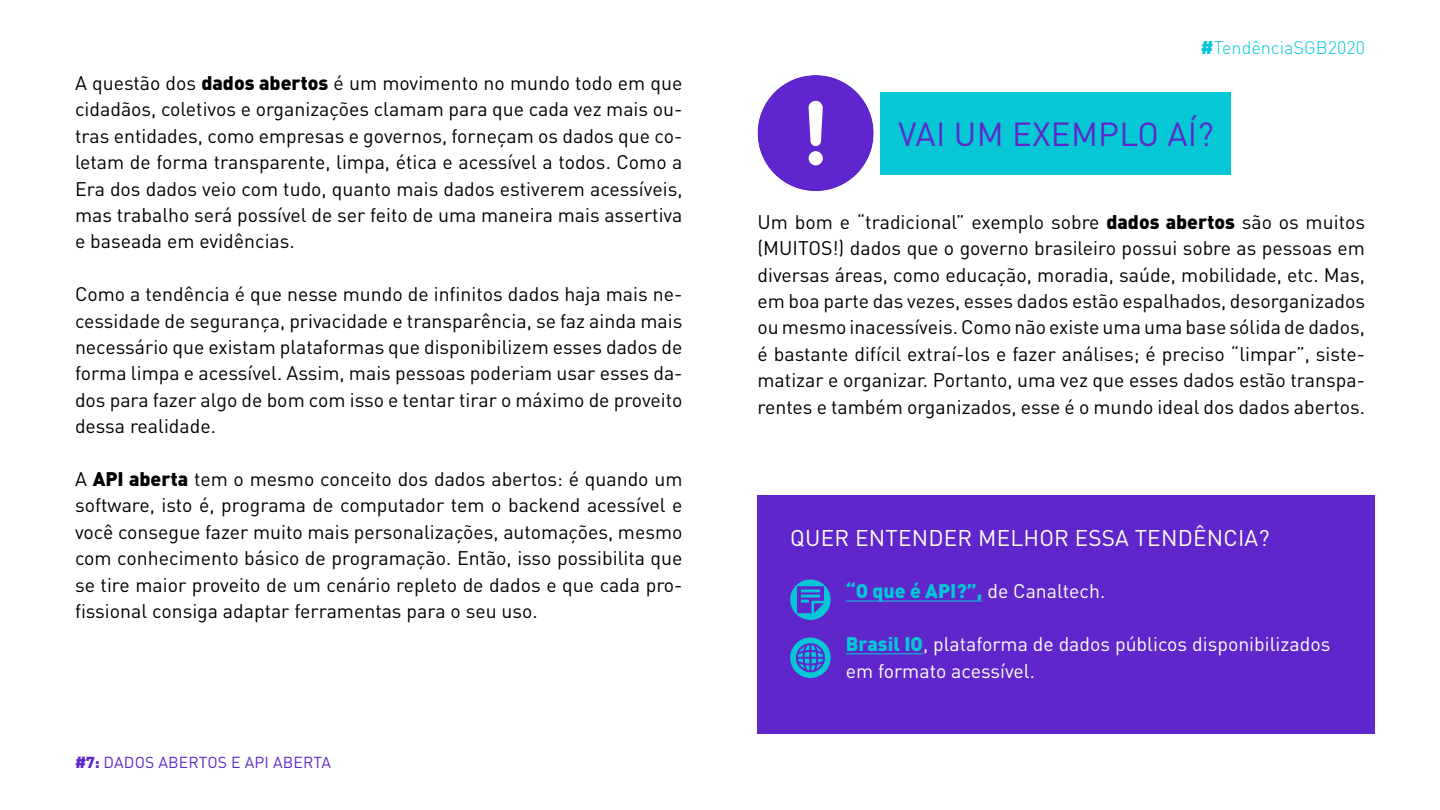
<style>
.page{position:relative;width:1440px;height:810px;background:#fff}
.page>*{position:absolute;margin:0;border:0;box-sizing:border-box;transform-origin:0 0}
.t1{font:33px "DIN Pro";letter-spacing:.01em;color:#5f27cb}
.t2{font:22.5px "DIN Pro";letter-spacing:.01em;color:#fff}
.t3{font:19.5px/26.4px "DIN Pro";color:#000;text-align:justify}
.t4{font:19.5px/26.4px "DIN Pro";color:#fff}
.t5{font:900 19.5px "DIN Pro";color:#05c7d6}
.t6{font:300 18px "DIN Pro";color:#05c7d6}
.t7{font:15.75px "DIN Pro";letter-spacing:.01em;color:#5f27cb}
.s1{font-weight:900}
.s2{font-weight:400;color:#fff}
.s3{font-weight:900;color:#05c7d6}
</style>
<div class="page">
<div style="left:880px;top:92px;width:352px;height:82px;background:#05c7d6"></div>
<svg style="left:758px;top:75px;width:116px;height:116px"></svg>
<div style="left:757px;top:495px;width:618px;height:239px;background:#5f27cb"></div>
<hr style="left:846px;top:601px;width:137px;height:1px;background:#05c7d6">
<hr style="left:846px;top:653px;width:77px;height:1px;background:#05c7d6">
<div style="left:790px;top:579px;width:41px;height:41px;background:#05c7d6;border-radius:50%"></div>
<svg style="left:797px;top:586px;width:27px;height:27px"></svg>
<div style="left:790px;top:638px;width:41px;height:40px;background:#05c7d6;border-radius:50%"></div>
<svg style="left:796px;top:643px;width:29px;height:29px"></svg>
<p class="t3" style="left:75px;top:69px;width:609px">A questão dos <span class="s1">dados abertos</span> é um movimento no mundo todo em que cidadãos, coletivos e organizações clamam para que cada vez mais ou&shy;tras entidades, como empresas e governos, forneçam os dados que co&shy;letam de forma transparente, limpa, ética e acessível a todos. Como a Era dos dados veio com tudo, quanto mais dados estiverem acessíveis, mas trabalho será possível de ser feito de uma maneira mais assertiva e baseada em evidências.</p>
<p class="t3" style="left:75px;top:280px;width:609px">Como a tendência é que nesse mundo de infinitos dados haja mais ne&shy;cessidade de segurança, privacidade e transparência, se faz ainda mais necessário que existam plataformas que disponibilizem esses dados de forma limpa e acessível. Assim, mais pessoas poderiam usar esses da&shy;dos para fazer algo de bom com isso e tentar tirar o máximo de proveito dessa realidade.</p>
<p class="t3" style="left:75px;top:465px;width:609px">A <span class="s1">API aberta</span> tem o mesmo conceito dos dados abertos: é quando um software, isto é, programa de computador tem o backend acessível e você consegue fazer muito mais personalizações, automações, mesmo com conhecimento básico de programação. Então, isso possibilita que se tire maior proveito de um cenário repleto de dados e que cada pro&shy;fissional consiga adaptar ferramentas para o seu uso.</p>
<p class="t7" style="left:75px;top:752px;width:258px"><span class="s1">#7:</span> DADOS ABERTOS E API ABERTA</p>
<p class="t6" style="left:1201px;top:36px;width:166px"><span class="s1">#</span>TendênciaSGB2020</p>
<h1 class="t1" style="left:898px;top:111px;width:317px">VAI UM EXEMPLO AÍ?</h1>
<p class="t3" style="left:758px;top:208px;width:609px">Um bom e “tradicional” exemplo sobre <span class="s1">dados abertos</span> são os muitos (MUITOS!) dados que o governo brasileiro possui sobre as pessoas em diversas áreas, como educação, moradia, saúde, mobilidade, etc. Mas, em boa parte das vezes, esses dados estão espalhados, desorganizados ou mesmo inacessíveis. Como não existe uma uma base sólida de dados, é bastante difícil extraí-los e fazer análises; é preciso “limpar”, siste&shy;matizar e organizar. Portanto, uma vez que esses dados estão transpa&shy;rentes e também organizados, esse é o mundo ideal dos dados abertos.</p>
<p class="t2" style="left:790px;top:522px;width:481px">QUER ENTENDER MELHOR ESSA TENDÊNCIA?</p>
<p class="t5" style="left:846px;top:578px;width:261px">“O que é API?”, <span class="s2">de Canaltech.</span></p>
<p class="t4" style="left:846px;top:630px;width:486px"><span class="s3">Brasil IO</span>, plataforma de dados públicos disponibilizados em formato acessível.</p>
</div>
